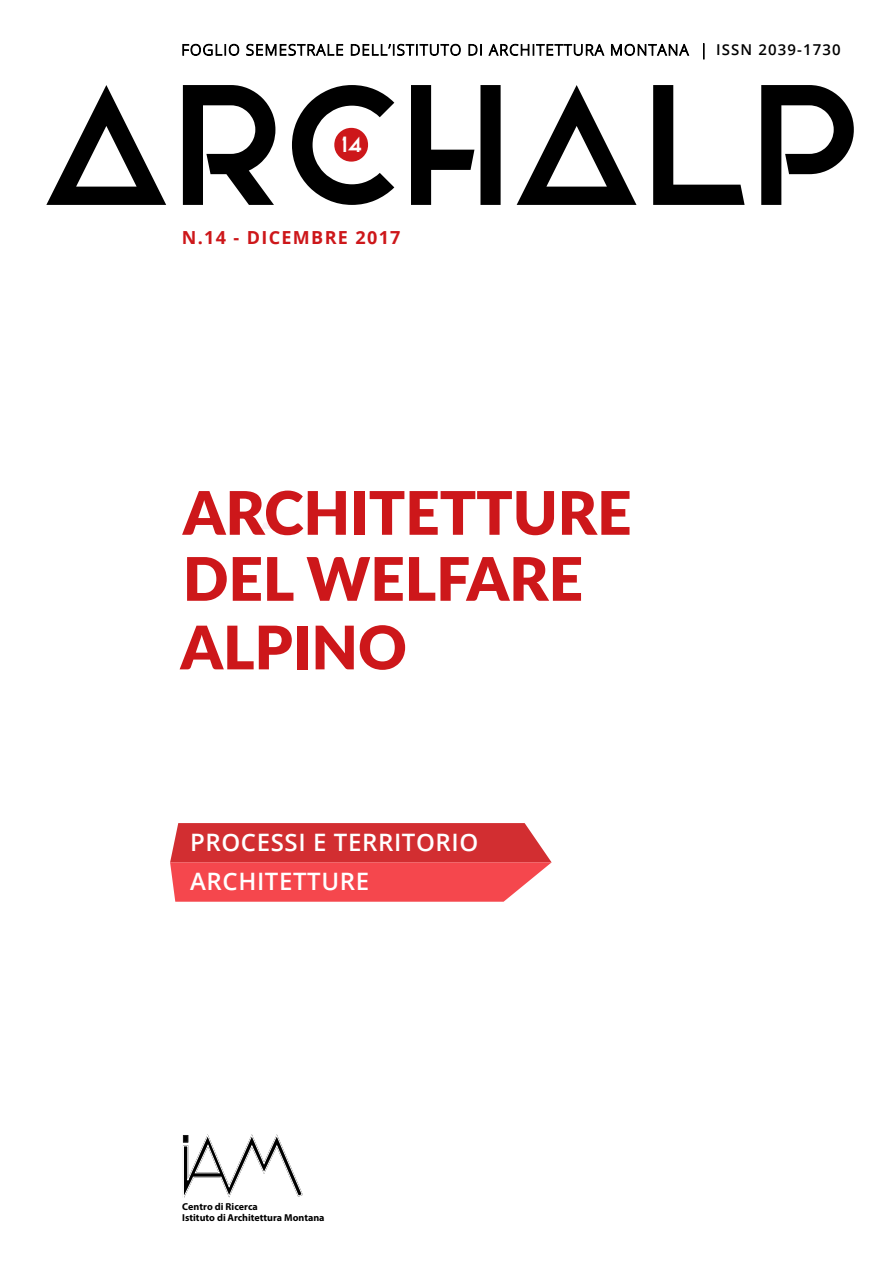
<style>
.page{position:relative;width:893px;height:1263px;background:#fff}
.page>*{position:absolute;margin:0;border:0;box-sizing:border-box;transform-origin:0 0}
.t1{font:900 60px/67.3px "Lato";color:#cd171a}
.t2{font:600 24px/39px "Open Sans";letter-spacing:.025em;color:#fff}
.t3{font:21px "Elianto";color:#fff}
.t4{font:700 18px "Open Sans";letter-spacing:.075em;color:#cd171a}
.t5{font:600 15px "Open Sans";letter-spacing:.075em;color:#000}
.t6{font:700 10.05px/10.8px "Myriad Pro";color:#000}
</style>
<div class="page">
<svg style="left:46px;top:85px;width:120px;height:120px"></svg>
<svg style="left:183px;top:85px;width:92px;height:120px"></svg>
<svg style="left:411px;top:85px;width:90px;height:120px"></svg>
<svg style="left:517px;top:85px;width:119px;height:120px"></svg>
<svg style="left:653px;top:85px;width:92px;height:120px"></svg>
<svg style="left:761px;top:85px;width:93px;height:120px"></svg>
<svg style="left:183px;top:44px;width:56px;height:12px"></svg>
<svg style="left:246px;top:44px;width:97px;height:12px"></svg>
<svg style="left:351px;top:44px;width:110px;height:12px"></svg>
<svg style="left:469px;top:44px;width:13px;height:12px"></svg>
<svg style="left:489px;top:44px;width:115px;height:12px"></svg>
<svg style="left:611px;top:44px;width:78px;height:12px"></svg>
<svg style="left:703px;top:44px;width:1px;height:15px"></svg>
<svg style="left:183px;top:1134px;width:120px;height:64px"></svg>
<svg style="left:262px;top:523px;width:18px;height:6px"></svg>
<svg style="left:292px;top:85px;width:102px;height:120px"></svg>
<svg style="left:170px;top:823px;width:382px;height:79px;background:#e5474b"></svg>
<h3 class="t3" style="left:341px;top:132px;width:22px">14</h3>
<h3 class="t4" style="left:182px;top:225px;width:220px">N.14 - DICEMBRE 2017</h3>
<h3 class="t5" style="left:716px;top:39px;width:126px">ISSN 2039-1730</h3>
<h1 class="t1" style="left:180px;top:476px;width:453px">ARCHITETTURE<br>DEL WELFARE<br>ALPINO</h1>
<h2 class="t2" style="left:190px;top:823px;width:290px">PROCESSI E TERRITORIO<br>ARCHITETTURE</h2>
<p class="t6" style="left:182px;top:1201px;width:144px">Centro di Ricerca<br>Istituto di Architettura Montana</p>
</div>
